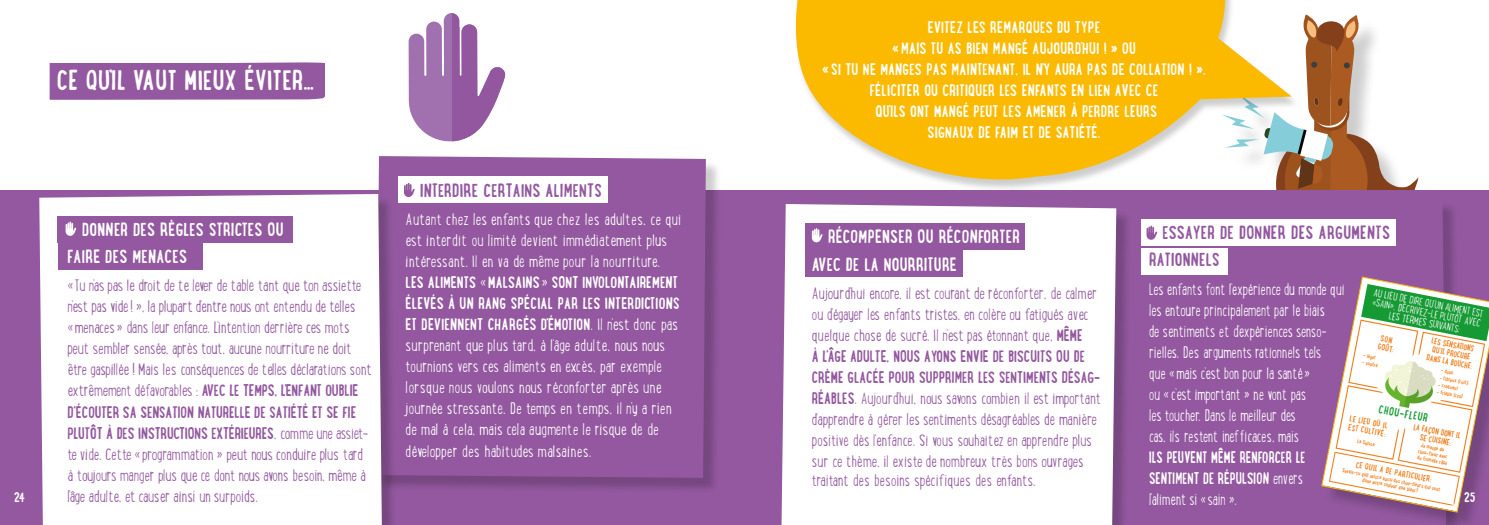
<style>
.page{position:relative;width:1489px;height:525px;background:#fff}
.page>*{position:absolute;margin:0;border:0;box-sizing:border-box;transform-origin:0 0}
.t1{font:700 30px "Lunch Box";letter-spacing:.01em;color:#fff}
.t2{font:700 20px/27.5px "Lunch Box";letter-spacing:.01em;color:#fff}
.t3{font:700 20px/27.5px "Lunch Box";letter-spacing:.01em;color:#93589f}
.t4{font:300 17.5px/21px "Lunch Box";letter-spacing:-.01em;color:#93589f}
.t5{font:300 17.5px/21px "Lunch Box";letter-spacing:.01em;color:#fff}
.t6{font:300 17.5px/21px "Lunch Box";letter-spacing:.01em;color:#fff;scale:.92 1}
.t7{font:700 17.5px/21px "Lunch Box";letter-spacing:.01em;color:#fff;text-align:center}
.t8{font:700 17.5px/21px "Lunch Box";letter-spacing:.01em;color:#fff;scale:.92 1}
.t9{font:700 15px "Lunch Box";color:#fff}
.t10{font:700 12.38px "Lunch Box";color:#159a34}
.t11{font:300 11.38px/9.8px "Lunch Box";color:#fff;text-align:center}
.t12{font:700 9.25px/8.8px "Lunch Box";color:#f0801d}
.t13{font:700 6.25px/6.2px "Lunch Box";color:#f0801d}
.s1{font-weight:700}
.s2{font-weight:300}
</style>
<div class="page">
<svg style="left:1299px;top:14px;width:119px;height:176px"></svg>
<svg style="left:795px;top:0;width:496px;height:190px;fill:#fbba00"></svg>
<div style="left:0;top:190px;width:1488px;height:334px;background:#93589f"></div>
<div style="left:378px;top:158px;width:343px;height:335px;background:#000;opacity:.2"></div>
<svg style="left:378px;top:156px;width:328px;height:321px"></svg>
<svg style="left:1141px;top:207px;width:304px;height:69px"></svg>
<div style="left:783px;top:206px;width:348px;height:318px;background:#000;opacity:.2"></div>
<div style="left:781px;top:204px;width:335px;height:320px;background:#fff"></div>
<div style="left:41px;top:196px;width:356px;height:328px;background:#000;opacity:.2"></div>
<div style="left:39px;top:194px;width:343px;height:330px;background:#fff"></div>
<div style="left:50px;top:62px;width:275px;height:38px;background:#93589f"></div>
<div style="left:57px;top:216px;width:236px;height:26px;background:#93589f"></div>
<div style="left:58px;top:243px;width:145px;height:27px;background:#93589f"></div>
<div style="left:398px;top:176px;width:209px;height:26px;background:#fff"></div>
<div style="left:804px;top:223px;width:220px;height:26px;background:#93589f"></div>
<div style="left:804px;top:250px;width:158px;height:27px;background:#93589f"></div>
<div style="left:1140px;top:219px;width:255px;height:26px;background:#fff"></div>
<div style="left:1140px;top:248px;width:87px;height:26px;background:#fff"></div>
<svg style="left:66px;top:221px;width:10px;height:15px"></svg>
<svg style="left:404px;top:183px;width:10px;height:14px"></svg>
<svg style="left:811px;top:228px;width:11px;height:14px"></svg>
<svg style="left:1146px;top:225px;width:11px;height:15px"></svg>
<svg style="left:408px;top:13px;width:98px;height:128px"></svg>
<div style="left:1324px;top:279px;width:164px;height:245px;background:#000;opacity:.2"></div>
<svg style="left:1321px;top:276px;width:167px;height:236px"></svg>
<h1 class="t1" style="left:57px;top:60px;width:258px">CE QU’IL VAUT MIEUX ÉVITER…</h1>
<p class="t7" style="left:822px;top:16px;width:385px">EVITEZ LES REMARQUES DU TYPE<br>« MAIS TU AS BIEN MANGÉ AUJOURD’HUI ! » OU<br>«SI TU NE MANGES PAS MAINTENANT, IL N’Y AURA PAS DE COLLATION ! ».<br>FÉLICITER OU CRITIQUER LES ENFANTS EN LIEN AVEC CE<br>QU’ILS ONT MANGÉ PEUT LES AMENER À PERDRE LEURS<br>SIGNAUX DE FAIM ET DE SATIÉTÉ.</p>
<p class="t3" style="left:420px;top:176px;width:183px">INTERDIRE CERTAINS ALIMENTS</p>
<p class="t5" style="left:405px;top:209px;width:277px">Autant chez les enfants que chez les adultes, ce qui est interdit ou limité devient immédiatement plus intéressant. Il en va de même pour la nourriture.<br><span class="s1">LES ALIMENTS</span> « <span class="s1">MALSAINS</span> » <span class="s1">SONT INVOLONTAIREMENT ÉLEVÉS À UN RANG SPÉCIAL PAR LES INTERDICTIONS ET DEVIENNENT CHARGÉS D'ÉMOTION</span>. Il n'est donc pas surprenant que plus tard, à l'âge adulte, nous nous tournions vers ces aliments en excès, par exemple lorsque nous voulons nous réconforter après une journée stressante. De temps en temps, il n'y a rien de mal à cela, mais cela augmente le risque de de développer des habitudes malsaines.</p>
<p class="t2" style="left:67px;top:214px;width:218px;text-indent:14px">DONNER DES RÈGLES STRICTES OU<br>FAIRE DES MENACES</p>
<p class="t4" style="left:67px;top:275px;width:306px">«Tu n'as pas le droit de te lever de table tant que ton assiette n'est pas vide! », la plupart d'entre nous ont entendu de telles «menaces» dans leur enfance. L'intention derrière ces mots peut sembler sensée, après tout, aucune nourriture ne doit être gaspillée ! Mais les conséquences de telles déclarations sont extrêmement défavorables : <span class="s1">AVEC LE TEMPS, L'ENFANT OUBLIE D'ÉCOUTER SA SENSATION NATURELLE DE SATIÉTÉ ET SE FIE PLUTÔT À DES INSTRUCTIONS EXTÉRIEURES</span>, comme une assiet&shy;te vide. Cette «programmation » peut nous conduire plus tard à toujours manger plus que ce dont nous avons besoin, même à l'âge adulte, et causer ainsi un surpoids.</p>
<p class="t3" style="left:1148px;top:218px;width:242px;text-indent:13px">ESSAYER DE DONNER DES ARGUMENTS<br>RATIONNELS</p>
<p class="t6" style="left:1148px;top:278px;width:214px">Les enfants font l'expérience du monde qui les entoure principalement par le biais<br>de sentiments et d'expériences senso&shy;rielles. Des arguments rationnels tels<br>que « mais c'est bon pour la santé»<br>ou «c'est important » ne vont pas<br>les toucher. Dans le meilleur des<br>cas, ils restent inefficaces, mais</p>
<p class="t8" style="left:1148px;top:445px;width:171px">ILS PEUVENT MÊME RENFORCER LE<br>SENTIMENT DE RÉPULSION <span class="s2">envers l'aliment si «sain ».</span></p>
<p class="t2" style="left:811px;top:222px;width:209px;text-indent:16px">RÉCOMPENSER OU RÉCONFORTER<br>AVEC DE LA NOURRITURE</p>
<p class="t4" style="left:811px;top:283px;width:290px">Aujourd'hui encore, il est courant de réconforter, de calmer ou d'égayer les enfants tristes, en colère ou fatigués avec quelque chose de sucré. Il n'est pas étonnant que, <span class="s1">MÊME<br>À L'ÂGE ADULTE, NOUS AYONS ENVIE DE BISCUITS OU DE CRÈME GLACÉE POUR SUPPRIMER LES SENTIMENTS DÉSAG-RÉABLES</span>. Aujourd'hui, nous savons combien il est important d'apprendre à gérer les sentiments désagréables de manière positive dès l'enfance. Si vous souhaitez en apprendre plus sur ce thème, il existe de nombreux très bons ouvrages</p>
<p class="t4" style="left:811px;top:469px;width:225px">traitant des besoins spécifiques des enfants.</p>
<p class="t11" style="left:1374px;top:287px;width:114px;rotate:11deg">AU LIEU DE DIRE QU’UN ALIMENT EST «SAIN», DÉCRIVEZ-LE PLUTÔT AVEC<br>LES TERMES SUIVANTS:</p>
<p class="t12" style="left:1380px;top:333px;width:18px;rotate:11deg">SON<br>GOÛT:</p>
<p class="t12" style="left:1430px;top:335px;width:48px;text-align:center;rotate:11deg">LES SENSATIONS<br>QU’IL PROCURE<br>DANS LA BOUCHE:</p>
<p class="t13" style="left:1363px;top:352px;width:15px;rotate:11deg">- lé ger</p>
<p class="t13" style="left:1362px;top:359px;width:18px;rotate:11deg">- soufré</p>
<p class="t13" style="left:1441px;top:367px;width:15px;rotate:11deg">- doux</p>
<p class="t13" style="left:1440px;top:374px;width:32px;rotate:11deg">- fibreux (cuit)</p>
<p class="t13" style="left:1438px;top:381px;width:23px;rotate:11deg">- croquant</p>
<p class="t13" style="left:1437px;top:388px;width:29px;rotate:11deg">- friable (cru)</p>
<p class="t10" style="left:1380px;top:400px;width:51px;rotate:11deg">CHOU-FLEUR</p>
<p class="t12" style="left:1350px;top:413px;width:40px;rotate:11deg">LE LIEU OÙ IL<br>EST CULTIVÉ:</p>
<p class="t12" style="left:1414px;top:422px;width:50px;text-align:center;rotate:11deg">LA FAÇON DONT IL<br>SE CUISINE:</p>
<p class="t12" style="left:1356px;top:459px;width:79px;rotate:11deg">CE QU’IL A DE PARTICULIER:</p>
<p class="t13" style="left:1357px;top:437px;width:20px;rotate:11deg">La S uisse</p>
<p class="t13" style="left:1419px;top:441px;width:32px;rotate:11deg">Je m ange du chou- fleuravec du from age râ pé</p>
<p class="t13" style="left:1342px;top:467px;width:102px;line-height:5.6px;text-align:center;rotate:11deg">S avais- tu qu’ ilexiste aussides chou- fleurs quisont d’ une autre couleurque blanc?</p>
<p class="t9" style="left:14px;top:486px;width:12px">24</p>
<p class="t9" style="left:1463px;top:486px;width:13px">25</p>
</div>
